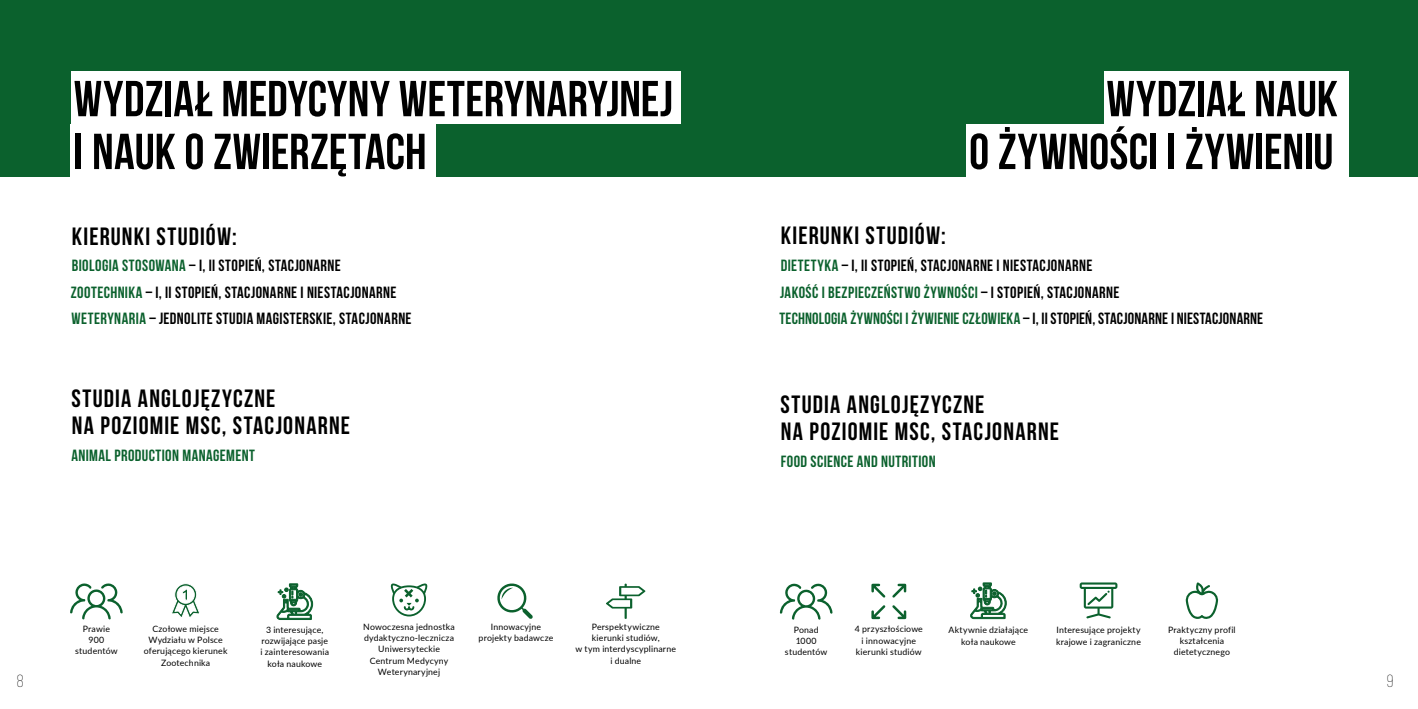
<style>
.page{position:relative;width:1418px;height:709px;background:#fff}
.page>*{position:absolute;margin:0;border:0;box-sizing:border-box;transform-origin:0 0}
.t1{font:50.5px/52.8px "Bebas Neue";letter-spacing:.005em;color:#000}
.t2{font:25px/27.5px "Bebas Neue";letter-spacing:.045em;color:#000}
.t3{font:300 17.5px "Bebas Neue";color:#000}
.t4{font:16.25px/26.6px "Bebas Neue";letter-spacing:.025em;color:#000}
.t5{font:16.25px "Bebas Neue";letter-spacing:.025em;color:#0b612d}
.t6{font:8.75px/11.2px "Lato";letter-spacing:.02em;color:#000;text-align:center}
.s1{color:#0b612d}
</style>
<div class="page">
<div style="left:0;top:0;width:709px;height:176px;background:#0b612d"></div>
<div style="left:71px;top:71px;width:609px;height:53px;background:#fff"></div>
<div style="left:71px;top:124px;width:365px;height:52px;background:#fff"></div>
<svg style="left:276px;top:583px;width:37px;height:37px"></svg>
<svg style="left:70px;top:583px;width:53px;height:36px"></svg>
<svg style="left:390px;top:583px;width:37px;height:34px"></svg>
<svg style="left:172px;top:583px;width:27px;height:34px"></svg>
<svg style="left:497px;top:583px;width:36px;height:36px"></svg>
<svg style="left:606px;top:583px;width:39px;height:36px"></svg>
<div style="left:709px;top:0;width:708px;height:176px;background:#0b612d"></div>
<svg style="left:779px;top:583px;width:53px;height:36px"></svg>
<svg style="left:871px;top:583px;width:36px;height:37px"></svg>
<svg style="left:970px;top:582px;width:36px;height:37px"></svg>
<svg style="left:1079px;top:582px;width:38px;height:36px"></svg>
<div style="left:1103px;top:71px;width:245px;height:53px;background:#fff"></div>
<div style="left:966px;top:124px;width:382px;height:52px;background:#fff"></div>
<svg style="left:1185px;top:582px;width:33px;height:37px"></svg>
<h1 class="t1" style="left:74px;top:72px;width:600px">WYDZIAŁ MEDYCYNY WETERYNARYJNEJ<br>I NAUK O ZWIERZĘTACH</h1>
<h2 class="t2" style="left:72px;top:222px;width:166px">KIERUNKI STUDIÓW:</h2>
<h3 class="t4" style="left:71px;top:252px;width:342px"><span class="s1">BIOLOGIA STOSOWANA</span> ‒ I, II STOPIEŃ, STACJONARNE<br><span class="s1">ZOOTECHNIKA</span> ‒ I, II STOPIEŃ, STACJONARNE I NIESTACJONARNE<br><span class="s1">WETERYNARIA</span> ‒ JEDNOLITE STUDIA MAGISTERSKIE, STACJONARNE</h3>
<h2 class="t2" style="left:72px;top:384px;width:280px">STUDIA ANGLOJĘZYCZNE<br>NA POZIOMIE MSC, STACJONARNE</h2>
<h3 class="t5" style="left:71px;top:446px;width:185px">ANIMAL PRODUCTION MANAGEMENT</h3>
<h3 class="t3" style="left:17px;top:672px;width:8px">8</h3>
<p class="t6" style="left:75px;top:622px;width:44px">Prawie<br>900 studentów</p>
<p class="t6" style="left:363px;top:620px;width:93px">Nowoczesna jednostka dydaktyczno-lecznicza<br>Uniwersyteckie<br>Centrum Medycyny<br>Weterynaryjnej</p>
<p class="t6" style="left:144px;top:622px;width:85px">Czołowe miejsce<br>Wydziału w Polsce oferującego kierunek<br>Zootechnika</p>
<p class="t6" style="left:478px;top:620px;width:76px">Innowacyjne projekty badawcze</p>
<p class="t6" style="left:575px;top:620px;width:102px">Perspektywiczne kierunki studiów,<br>w tym interdyscyplinarne i dualne</p>
<p class="t6" style="left:260px;top:623px;width:70px">3 interesujące, rozwijające pasje i zainteresowania koła naukowe</p>
<h1 class="t1" style="left:969px;top:72px;width:370px;text-align:right">WYDZIAŁ NAUK<br>O ŻYWNOŚCI I ŻYWIENIU</h1>
<h2 class="t2" style="left:781px;top:222px;width:166px">KIERUNKI STUDIÓW:</h2>
<h3 class="t4" style="left:779px;top:252px;width:485px"><span class="s1">DIETETYKA</span> ‒ I, II STOPIEŃ, STACJONARNE I NIESTACJONARNE<br><span class="s1">JAKOŚĆ I BEZPIECZEŃSTWO ŻYWNOŚCI</span> ‒ I STOPIEŃ, STACJONARNE<br><span class="s1">TECHNOLOGIA ŻYWNOŚCI I ŻYWIENIE CZŁOWIEKA</span> ‒ I, II STOPIEŃ, STACJONARNE I NIESTACJONARNE</h3>
<h2 class="t2" style="left:780px;top:390px;width:280px">STUDIA ANGLOJĘZYCZNE<br>NA POZIOMIE MSC, STACJONARNE</h2>
<h3 class="t5" style="left:781px;top:452px;width:156px">FOOD SCIENCE AND NUTRITION</h3>
<p class="t6" style="left:785px;top:623px;width:44px">Ponad<br>1000 studentów</p>
<p class="t6" style="left:854px;top:623px;width:70px">4 przyszłościowe i innowacyjne kierunki studiów</p>
<p class="t6" style="left:948px;top:624px;width:81px">Aktywnie działające koła naukowe</p>
<p class="t6" style="left:1056px;top:624px;width:86px;text-align:left">Interesujące projekty krajowe i zagraniczne</p>
<p class="t6" style="left:1168px;top:623px;width:69px">Praktyczny profil kształcenia dietetycznego</p>
<h3 class="t3" style="left:1386px;top:672px;width:8px">9</h3>
</div>
